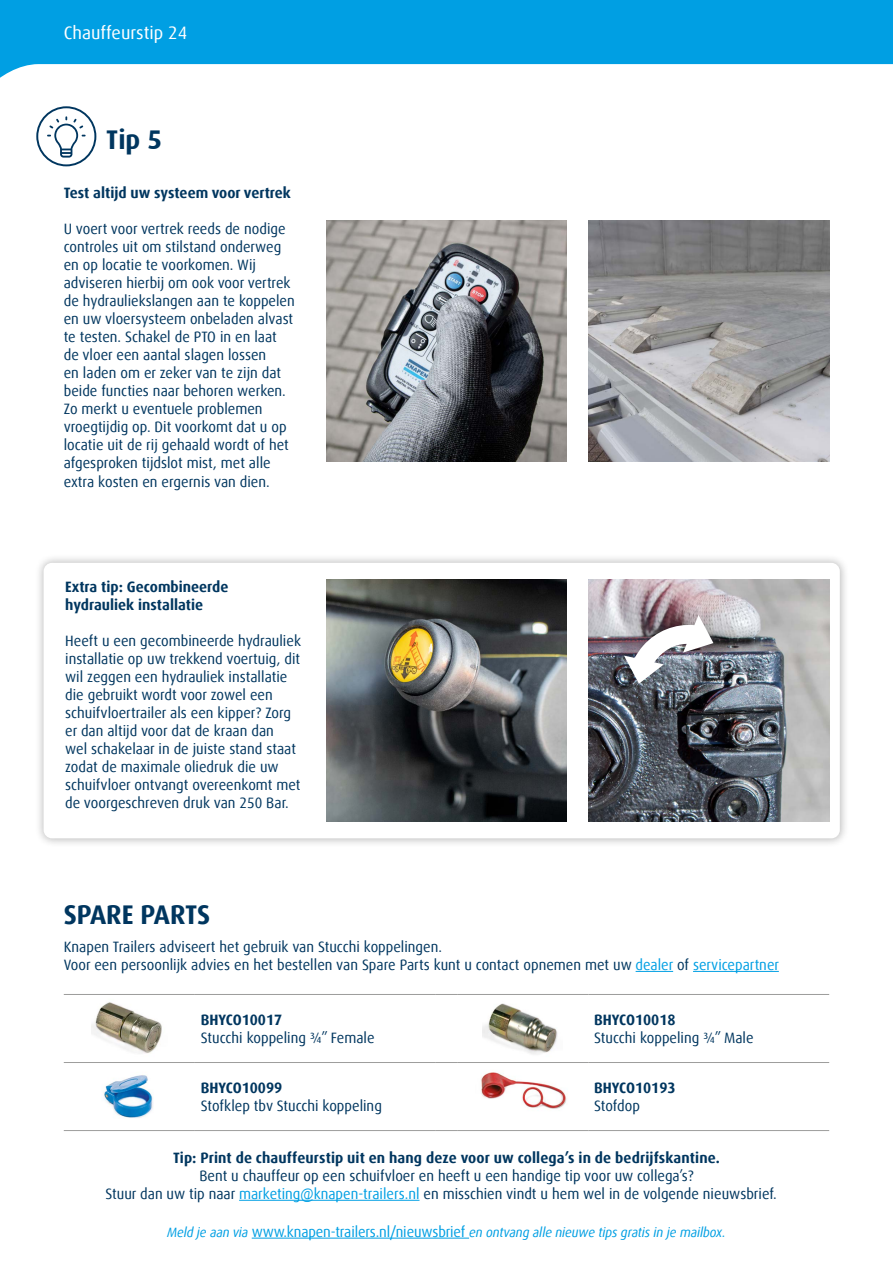
<style>
.page{position:relative;width:893px;height:1263px;background:#fff}
.page>*{position:absolute;margin:0;border:0;box-sizing:border-box;transform-origin:0 0}
.t1{font:700 27px "Dax Offc Pro";letter-spacing:-.005em;color:#00365f;scale:.96 1}
.t2{font:700 27px "Dax";color:#00365f;scale:.96 1}
.t3{font:18px "Dax Offc Pro";color:#fff}
.t4{font:15px/18px "Dax Offc Pro";color:#00365f;scale:.96 1}
.t5{font:700 15px/18px "Dax Offc Pro";color:#00365f;scale:.96 1}
.t6{font:italic 13.5px "Dax Offc Pro";letter-spacing:-.01em;color:#009fe3;scale:.96 1}
.s1{color:#009fe3}
.s2{font-style:normal;font-size:15px}
</style>
<div class="page">
<svg style="left:0;top:0;width:893px;height:78px;fill:#009fe3"></svg>
<hr style="left:252px;top:1238px;width:217px;height:1px;background:#009fe3">
<hr style="left:239px;top:1200px;width:180px;height:1px;background:#009fe3">
<svg style="left:36px;top:106px;width:60px;height:60px"></svg>
<hr style="left:636px;top:971px;width:37px;height:1px;background:#009fe3">
<hr style="left:693px;top:971px;width:86px;height:1px;background:#009fe3">
<hr style="left:64px;top:994px;width:131px;height:1px;background:#9d9d9c">
<hr style="left:195px;top:994px;width:241px;height:1px;background:#9d9d9c">
<svg style="left:436px;top:994px;width:21px;height:1px"></svg>
<hr style="left:457px;top:994px;width:131px;height:1px;background:#9d9d9c">
<hr style="left:588px;top:994px;width:241px;height:1px;background:#9d9d9c">
<hr style="left:64px;top:1062px;width:131px;height:1px;background:#9d9d9c">
<hr style="left:195px;top:1062px;width:241px;height:1px;background:#9d9d9c">
<svg style="left:436px;top:1062px;width:21px;height:1px"></svg>
<hr style="left:457px;top:1062px;width:131px;height:1px;background:#9d9d9c">
<hr style="left:588px;top:1062px;width:241px;height:1px;background:#9d9d9c">
<hr style="left:64px;top:1130px;width:131px;height:1px;background:#9d9d9c">
<hr style="left:195px;top:1130px;width:241px;height:1px;background:#9d9d9c">
<svg style="left:436px;top:1130px;width:21px;height:1px"></svg>
<hr style="left:457px;top:1130px;width:131px;height:1px;background:#9d9d9c">
<hr style="left:588px;top:1130px;width:241px;height:1px;background:#9d9d9c">
<img style="left:91px;top:1002px;width:71px;height:51px">
<img style="left:482px;top:1003px;width:76px;height:51px">
<img style="left:103px;top:1075px;width:50px;height:43px">
<img style="left:481px;top:1072px;width:86px;height:37px">
<div style="left:34px;top:553px;width:815px;height:295px;background:#000;opacity:.3"></div>
<div style="left:44px;top:563px;width:796px;height:275px;background:#fff;border-radius:9px"></div>
<img style="left:326px;top:580px;width:241px;height:241px">
<img style="left:588px;top:580px;width:241px;height:241px">
<img style="left:326px;top:220px;width:241px;height:241px">
<img style="left:624px;top:615px;width:89px;height:69px">
<img style="left:588px;top:220px;width:241px;height:241px">
<p class="t3" style="left:64px;top:21px;width:125px">Chauffeurstip 24</p>
<h1 class="t2" style="left:106px;top:124px;width:59px">Tip 5</h1>
<p class="t5" style="left:64px;top:184px;width:238px">Test altijd uw systeem voor vertrek</p>
<p class="t4" style="left:64px;top:220px;width:242px">U voert voor vertrek reeds de nodige controles uit om stilstand onderweg en op locatie te voorkomen. Wij adviseren hierbij om ook voor vertrek de hydrauliekslangen aan te koppelen en uw vloersysteem onbeladen alvast te testen. Schakel de PTO in en laat de vloer een aantal slagen lossen<br>en laden om er zeker van te zijn dat beide functies naar behoren werken.<br>Zo merkt u eventuele problemen vroegtijdig op. Dit voorkomt dat u op locatie uit de rij gehaald wordt of het afgesproken tijdslot mist, met alle extra kosten en ergernis van dien.</p>
<p class="t5" style="left:65px;top:578px;width:171px">Extra tip: Gecombineerde hydrauliek installatie</p>
<p class="t4" style="left:65px;top:632px;width:247px">Heeft u een gecombineerde hydrauliek installatie op uw trekkend voertuig, dit wil zeggen een hydrauliek installatie die gebruikt wordt voor zowel een schuifvloertrailer als een kipper? Zorg er dan altijd voor dat de kraan dan<br>wel schakelaar in de juiste stand staat zodat de maximale oliedruk die uw schuifvloer ontvangt overeenkomt met de voorgeschreven druk van 250 Bar.</p>
<h1 class="t1" style="left:64px;top:897px;width:154px">SPARE PARTS</h1>
<p class="t4" style="left:64px;top:938px;width:747px">Knapen Trailers adviseert het gebruik van Stucchi koppelingen.<br>Voor een persoonlijk advies en het bestellen van Spare Parts kunt u contact opnemen met uw <span class="s1">dealer</span> of <span class="s1">servicepartner</span></p>
<p class="t5" style="left:201px;top:1011px;width:86px">BHYCO10017</p>
<p class="t4" style="left:201px;top:1029px;width:182px">Stucchi koppeling ¾’’ Female</p>
<p class="t5" style="left:201px;top:1079px;width:86px">BHYCO10099</p>
<p class="t4" style="left:201px;top:1097px;width:190px">Stofklep tbv Stucchi koppeling</p>
<p class="t5" style="left:594px;top:1011px;width:86px">BHYCO10018</p>
<p class="t4" style="left:594px;top:1029px;width:168px">Stucchi koppeling ¾’’ Male</p>
<p class="t5" style="left:594px;top:1079px;width:86px">BHYCO10193</p>
<p class="t4" style="left:594px;top:1097px;width:49px">Stofdop</p>
<p class="t5" style="left:173px;top:1149px;width:571px">Tip: Print de chauffeurstip uit en hang deze voor uw collega’s in de bedrijfskantine.</p>
<p class="t4" style="left:105px;top:1167px;width:701px;text-indent:94px">Bent u chauffeur op een schuifvloer en heeft u een handige tip voor uw collega’s?<br>Stuur dan uw tip naar <span class="s1">marketing@knapen-trailers.nl</span> en misschien vindt u hem wel in de volgende nieuwsbrief.</p>
<p class="t6" style="left:167px;top:1223px;width:583px">Meld je aan via <span class="s2">www.knapen-trailers.nl/nieuwsbrief</span> en ontvang alle nieuwe tips gratis in je mailbox.</p>
</div>
